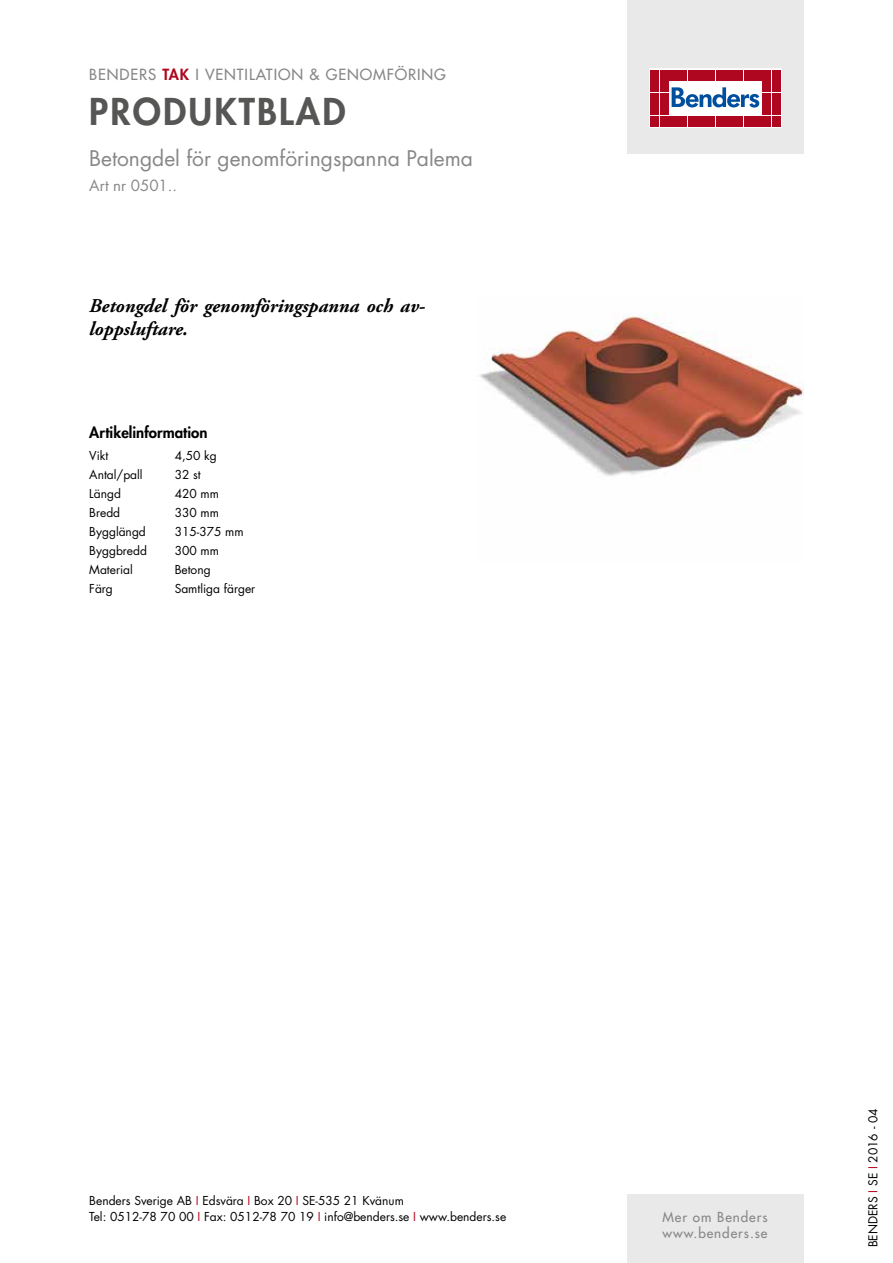
<style>
.page{position:relative;width:893px;height:1263px;background:#fff}
.page>*{position:absolute;margin:0;border:0;box-sizing:border-box;transform-origin:0 0}
.t1{font:800 36px "Futura Std";letter-spacing:.06em;color:#565655}
.t2{font:21px "Futura Std";color:#868786}
.t3{font:italic 700 19.5px/23.4px "Adobe Garamond Pro";color:#000}
.t4{font:500 15px "Futura Std";letter-spacing:.06em;color:#868786}
.t5{font:800 15px "Futura Std";color:#000}
.t6{font:15px "Futura Std";color:#868786}
.t7{font:500 13.5px/16.2px "Futura Std";letter-spacing:.07em;color:#868786}
.t8{font:12px/16.5px "Futura Std";color:#000}
.s1{font-weight:800;color:#ae071f}
.s2{color:#ae071f}
</style>
<div class="page">
<div style="left:627px;top:0;width:177px;height:153px;background:#e9e9e9"></div>
<svg style="left:649px;top:69px;width:132px;height:59px;background:#eac2c8"></svg>
<div style="left:651px;top:70px;width:8px;height:10px;background:#ae071f"></div>
<div style="left:660px;top:70px;width:8px;height:10px;background:#ae071f"></div>
<div style="left:651px;top:81px;width:8px;height:11px;background:#ae071f"></div>
<div style="left:660px;top:81px;width:8px;height:11px;background:#ae071f"></div>
<div style="left:651px;top:93px;width:8px;height:10px;background:#ae071f"></div>
<div style="left:660px;top:93px;width:8px;height:10px;background:#ae071f"></div>
<div style="left:651px;top:104px;width:8px;height:11px;background:#ae071f"></div>
<div style="left:660px;top:104px;width:8px;height:11px;background:#ae071f"></div>
<div style="left:651px;top:116px;width:8px;height:10px;background:#ae071f"></div>
<div style="left:660px;top:116px;width:8px;height:10px;background:#ae071f"></div>
<div style="left:669px;top:70px;width:8px;height:10px;background:#ae071f"></div>
<div style="left:679px;top:70px;width:8px;height:10px;background:#ae071f"></div>
<div style="left:688px;top:70px;width:8px;height:10px;background:#ae071f"></div>
<div style="left:697px;top:70px;width:9px;height:10px;background:#ae071f"></div>
<div style="left:707px;top:70px;width:8px;height:10px;background:#ae071f"></div>
<div style="left:716px;top:70px;width:8px;height:10px;background:#ae071f"></div>
<div style="left:725px;top:70px;width:9px;height:10px;background:#ae071f"></div>
<div style="left:735px;top:70px;width:8px;height:10px;background:#ae071f"></div>
<div style="left:744px;top:70px;width:8px;height:10px;background:#ae071f"></div>
<div style="left:753px;top:70px;width:9px;height:10px;background:#ae071f"></div>
<div style="left:669px;top:116px;width:8px;height:10px;background:#ae071f"></div>
<div style="left:679px;top:116px;width:8px;height:10px;background:#ae071f"></div>
<div style="left:688px;top:116px;width:8px;height:10px;background:#ae071f"></div>
<div style="left:697px;top:116px;width:9px;height:10px;background:#ae071f"></div>
<div style="left:707px;top:116px;width:8px;height:10px;background:#ae071f"></div>
<div style="left:716px;top:116px;width:8px;height:10px;background:#ae071f"></div>
<div style="left:725px;top:116px;width:9px;height:10px;background:#ae071f"></div>
<div style="left:735px;top:116px;width:8px;height:10px;background:#ae071f"></div>
<div style="left:744px;top:116px;width:8px;height:10px;background:#ae071f"></div>
<div style="left:753px;top:116px;width:9px;height:10px;background:#ae071f"></div>
<div style="left:763px;top:70px;width:8px;height:10px;background:#ae071f"></div>
<div style="left:772px;top:70px;width:8px;height:10px;background:#ae071f"></div>
<div style="left:763px;top:81px;width:8px;height:11px;background:#ae071f"></div>
<div style="left:772px;top:81px;width:8px;height:11px;background:#ae071f"></div>
<div style="left:763px;top:93px;width:8px;height:10px;background:#ae071f"></div>
<div style="left:772px;top:93px;width:8px;height:10px;background:#ae071f"></div>
<div style="left:763px;top:104px;width:8px;height:11px;background:#ae071f"></div>
<div style="left:772px;top:104px;width:8px;height:11px;background:#ae071f"></div>
<div style="left:763px;top:116px;width:8px;height:10px;background:#ae071f"></div>
<div style="left:772px;top:116px;width:8px;height:10px;background:#ae071f"></div>
<svg style="left:672px;top:87px;width:87px;height:21px;background:#8fb1d4"></svg>
<div style="left:627px;top:1195px;width:177px;height:68px;background:#e9e9e9"></div>
<img style="left:479px;top:313px;width:325px;height:163px">
<p class="t4" style="left:89px;top:65px;width:358px">BENDERS <span class="s1">TAK</span> I VENTILATION &amp; GENOMFÖRING</p>
<h1 class="t1" style="left:89px;top:89px;width:258px">PRODUKTBLAD</h1>
<h2 class="t2" style="left:89px;top:145px;width:385px">Betongdel för genomföringspanna Palema</h2>
<p class="t6" style="left:89px;top:176px;width:89px">Art nr 0501..</p>
<h3 class="t3" style="left:89px;top:294px;width:337px">Betongdel för genomföringspanna och av&shy;loppsluftare.</h3>
<p class="t5" style="left:89px;top:423px;width:120px">Artikelinformation</p>
<p class="t8" style="left:89px;top:447px;width:21px">Vikt</p>
<p class="t8" style="left:175px;top:447px;width:44px">4,50 kg</p>
<p class="t8" style="left:89px;top:466px;width:55px">Antal/pall</p>
<p class="t8" style="left:175px;top:466px;width:28px">32 st</p>
<p class="t8" style="left:89px;top:485px;width:33px">Längd</p>
<p class="t8" style="left:175px;top:485px;width:46px">420 mm</p>
<p class="t8" style="left:89px;top:504px;width:32px">Bredd</p>
<p class="t8" style="left:175px;top:504px;width:46px">330 mm</p>
<p class="t8" style="left:89px;top:523px;width:58px">Bygglängd</p>
<p class="t8" style="left:175px;top:523px;width:70px">315-375 mm</p>
<p class="t8" style="left:89px;top:543px;width:59px">Byggbredd</p>
<p class="t8" style="left:175px;top:543px;width:46px">300 mm</p>
<p class="t8" style="left:89px;top:562px;width:45px">Material</p>
<p class="t8" style="left:175px;top:562px;width:37px">Betong</p>
<p class="t8" style="left:89px;top:581px;width:25px">Färg</p>
<p class="t8" style="left:175px;top:581px;width:82px">Samtliga färger</p>
<p class="t8" style="left:89px;top:1192px;width:418px">Benders Sverige AB <span class="s2">I</span> Edsvära <span class="s2">I</span> Box 20 <span class="s2">I</span> SE-535 21 Kvänum<br>Tel: 0512-78 70 00 <span class="s2">I</span> Fax: 0512-78 70 19 <span class="s2">I</span> info@benders.se <span class="s2">I</span> www.benders.se</p>
<p class="t7" style="left:662px;top:1209px;width:107px">Mer om Benders www.benders.se</p>
<p class="t8" style="left:865px;top:1247px;width:140px;rotate:-90deg">BENDERS <span class="s2">I</span> SE <span class="s2">I</span> 2016 - 04</p>
</div>
